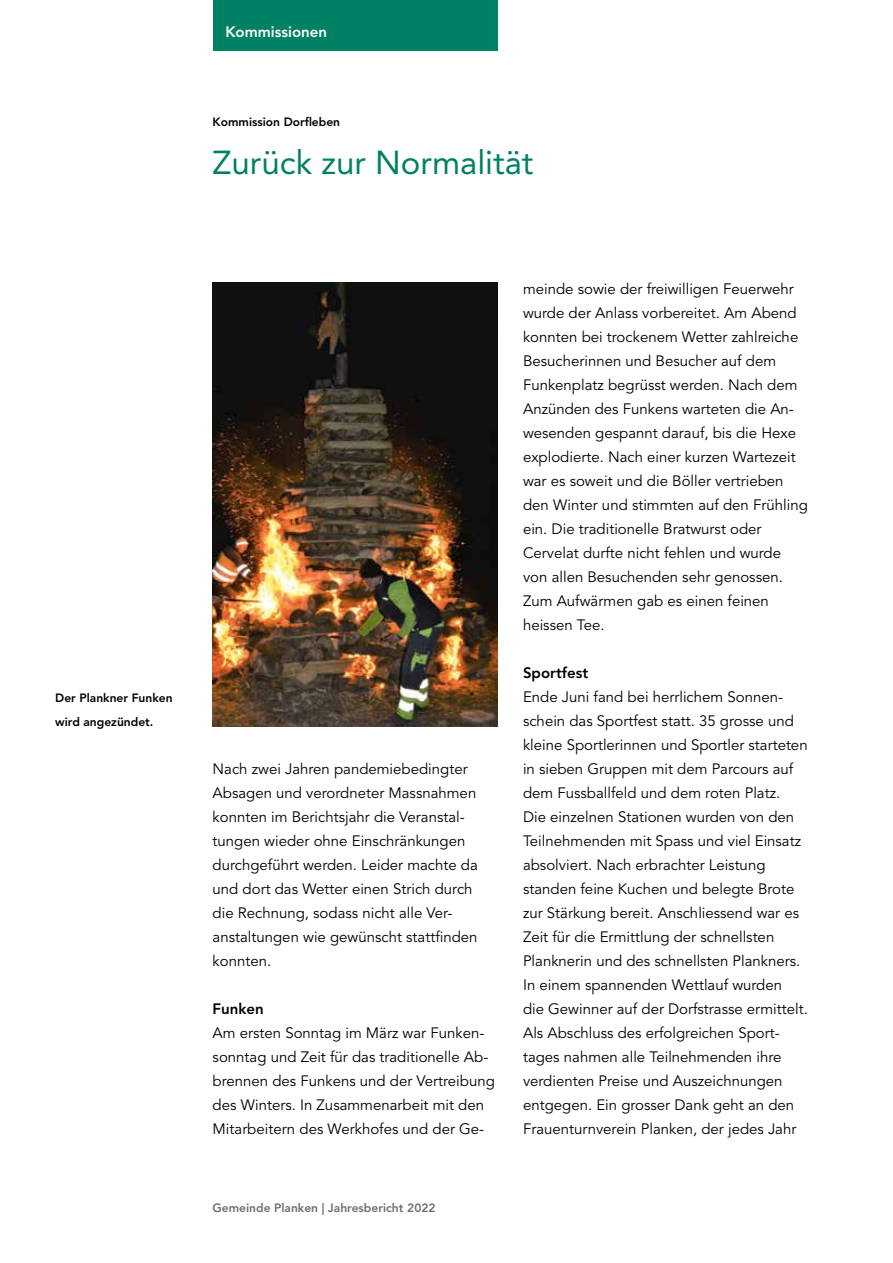
<style>
.page{position:relative;width:893px;height:1263px;background:#fff}
.page>*{position:absolute;margin:0;border:0;box-sizing:border-box;transform-origin:0 0}
.t1{font:33px "Avenir LT Std";color:#008163}
.t2{font:15px/24px "Avenir LT Std";color:#000}
.t3{font:800 15px "Avenir LT Std";color:#000}
.t4{font:800 15px "Avenir LT Std";color:#fff}
.t5{font:800 12px/24px "Avenir LT Std";color:#000}
.t6{font:800 12px "Avenir LT Std";color:#706f6f}
</style>
<div class="page">
<div style="left:213px;top:0;width:284px;height:51px;background:#008163"></div>
<img style="left:213px;top:283px;width:284px;height:443px">
<p class="t4" style="left:225px;top:23px;width:103px">Kommissionen</p>
<p class="t5" style="left:213px;top:110px;width:129px">Kommission Dorfleben</p>
<h1 class="t1" style="left:213px;top:143px;width:322px">Zurück zur Normalität</h1>
<p class="t5" style="left:55px;top:686px;width:119px">Der Plankner Funken wird angezündet.</p>
<p class="t2" style="left:213px;top:757px;width:267px">Nach zwei Jahren pandemiebedingter Absagen und verordneter Massnahmen konnten im Berichtsjahr die Veranstal&shy;tungen wieder ohne Einschränkungen durchgeführt werden. Leider machte da und dort das Wetter einen Strich durch die Rechnung, sodass nicht alle Ver&shy;anstaltungen wie gewünscht stattfinden konnten.</p>
<p class="t3" style="left:213px;top:1000px;width:53px">Funken</p>
<p class="t2" style="left:213px;top:1021px;width:284px">Am ersten Sonntag im März war Funken&shy;sonntag und Zeit für das traditionelle Ab&shy;brennen des Funkens und der Vertreibung des Winters. In Zusammenarbeit mit den Mitarbeitern des Werkhofes und der Ge-</p>
<p class="t6" style="left:213px;top:1200px;width:225px">Gemeinde Planken | Jahresbericht 2022</p>
<p class="t2" style="left:523px;top:277px;width:286px">meinde sowie der freiwilligen Feuerwehr wurde der Anlass vorbereitet. Am Abend konnten bei trockenem Wetter zahlreiche Besucherinnen und Besucher auf dem Funkenplatz begrüsst werden. Nach dem Anzünden des Funkens warteten die An&shy;wesenden gespannt darauf, bis die Hexe explodierte. Nach einer kurzen Wartezeit war es soweit und die Böller vertrieben den Winter und stimmten auf den Frühling ein. Die traditionelle Bratwurst oder Cervelat durfte nicht fehlen und wurde von allen Besuchenden sehr genossen.<br>Zum Aufwärmen gab es einen feinen heissen Tee.</p>
<p class="t3" style="left:523px;top:664px;width:67px">Sportfest</p>
<p class="t2" style="left:523px;top:685px;width:286px">Ende Juni fand bei herrlichem Sonnen&shy;schein das Sportfest statt. 35 grosse und kleine Sportlerinnen und Sportler starteten in sieben Gruppen mit dem Parcours auf dem Fussballfeld und dem roten Platz.<br>Die einzelnen Stationen wurden von den Teilnehmenden mit Spass und viel Einsatz absolviert. Nach erbrachter Leistung standen feine Kuchen und belegte Brote zur Stärkung bereit. Anschliessend war es Zeit für die Ermittlung der schnellsten Planknerin und des schnellsten Plankners.<br>In einem spannenden Wettlauf wurden<br>die Gewinner auf der Dorfstrasse ermittelt.<br>Als Abschluss des erfolgreichen Sport&shy;tages nahmen alle Teilnehmenden ihre verdienten Preise und Auszeichnungen entgegen. Ein grosser Dank geht an den Frauenturnverein Planken, der jedes Jahr</p>
</div>
